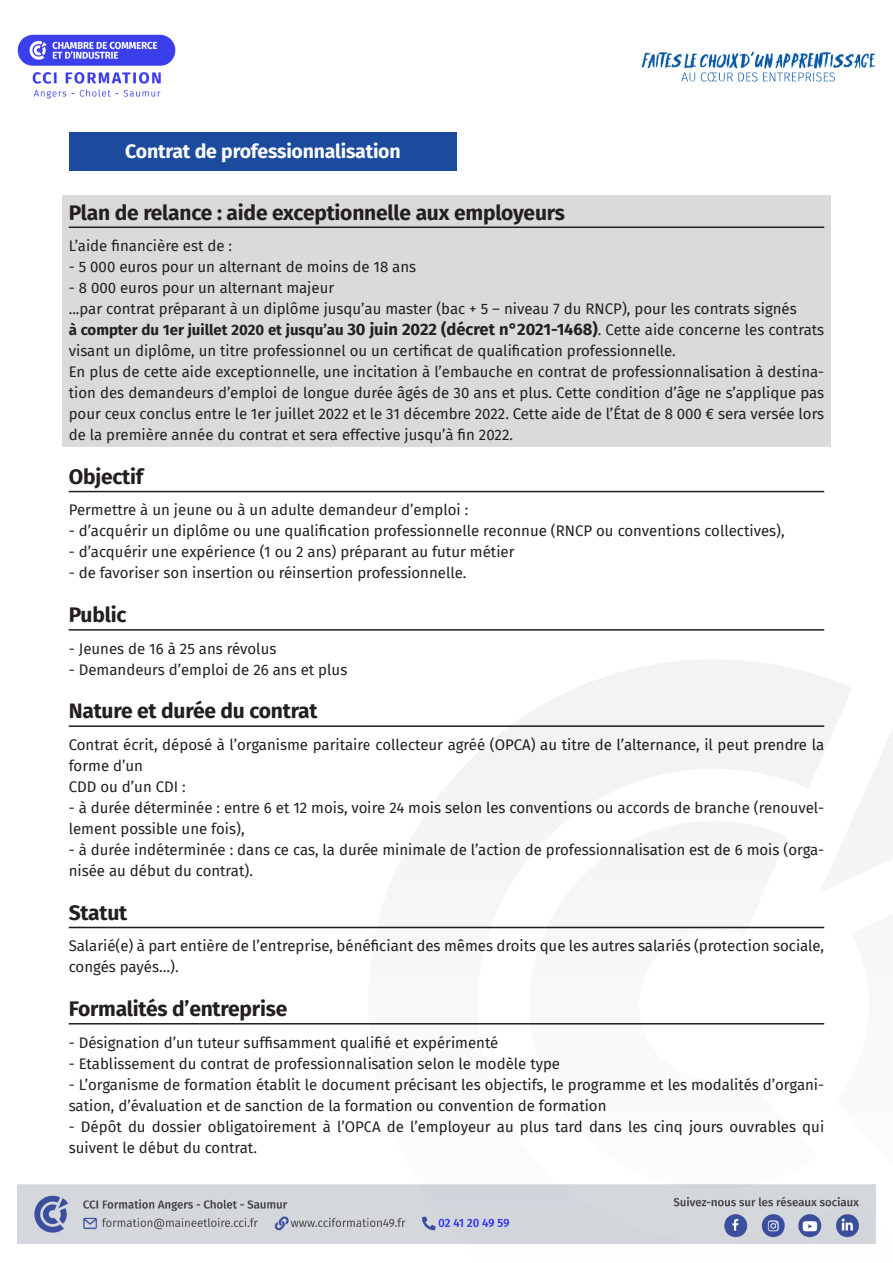
<style>
.page{position:relative;width:893px;height:1263px;background:#fff}
.page>*{position:absolute;margin:0;border:0;box-sizing:border-box;transform-origin:0 0}
.t1{font:700 21px "Fira Sans";letter-spacing:-.01em;color:#231f20}
.t2{font:700 19.5px "Fira Sans";letter-spacing:-.01em;color:#fff}
.t3{font:15px/21px "Fira Sans";color:#231f20}
.s1{font-weight:700}
.s2{font-weight:700;font-size:16.5px}
</style>
<div class="page">
<div style="left:69px;top:133px;width:388px;height:38px;background:#1c4b9e"></div>
<div style="left:62px;top:196px;width:768px;height:251px;background:#dadada"></div>
<hr style="left:69px;top:226px;width:755px;height:2px;background:#231f20">
<hr style="left:69px;top:491px;width:755px;height:1px;background:#231f20">
<hr style="left:69px;top:629px;width:755px;height:2px;background:#231f20">
<hr style="left:69px;top:725px;width:755px;height:2px;background:#231f20">
<hr style="left:69px;top:927px;width:755px;height:1px;background:#231f20">
<hr style="left:69px;top:1023px;width:755px;height:1px;background:#231f20">
<img style="left:18px;top:34px;width:857px;height:65px">
<img style="left:18px;top:1184px;width:350px;height:60px">
<svg style="left:368px;top:659px;width:508px;height:585px;fill:#f6f7f7"></svg>
<svg style="left:530px;top:821px;width:287px;height:368px"></svg>
<svg style="left:820px;top:703px;width:73px;height:480px"></svg>
<p class="t2" style="left:125px;top:134px;width:277px">Contrat de professionnalisation</p>
<p class="t1" style="left:69px;top:194px;width:498px">Plan de relance : aide exceptionnelle aux employeurs</p>
<p class="t3" style="left:69px;top:235px;width:165px">L’aide financière est de :</p>
<p class="t3" style="left:69px;top:256px;width:349px">- 5 000 euros pour un alternant de moins de 18 ans</p>
<p class="t3" style="left:69px;top:277px;width:267px">- 8 000 euros pour un alternant majeur</p>
<p class="t3" style="left:69px;top:298px;width:729px">...par contrat préparant à un diplôme jusqu’au master (bac + 5 – niveau 7 du RNCP), pour les contrats signés</p>
<p class="t3" style="left:69px;top:319px;width:757px"><span class="s1">à compter du 1er juillet 2020 et jusqu’au</span> <span class="s2">30 juin 2022 (décret n°2021-1468)</span>. Cette aide concerne les contrats visant un diplôme, un titre professionnel ou un certificat de qualification professionnelle.</p>
<p class="t3" style="left:69px;top:361px;width:757px;text-align:justify">En plus de cette aide exceptionnelle, une incitation à l’embauche en contrat de professionnalisation à destina&shy;tion des demandeurs d’emploi de longue durée âgés de 30 ans et plus. Cette condition d’âge ne s’applique pas pour ceux conclus entre le 1er juillet 2022 et le 31 décembre 2022. Cette aide de l’État de 8 000 € sera versée lors de la première année du contrat et sera effective jusqu’à fin 2022.</p>
<p class="t1" style="left:69px;top:459px;width:76px">Objectif</p>
<p class="t3" style="left:69px;top:499px;width:401px">Permettre à un jeune ou à un adulte demandeur d’emploi :</p>
<p class="t3" style="left:69px;top:520px;width:717px">- d’acquérir un diplôme ou une qualification professionnelle reconnue (RNCP ou conventions collectives),</p>
<p class="t3" style="left:69px;top:541px;width:447px">- d’acquérir une expérience (1 ou 2 ans) préparant au futur métier</p>
<p class="t3" style="left:69px;top:562px;width:399px">- de favoriser son insertion ou réinsertion professionnelle.</p>
<p class="t1" style="left:69px;top:597px;width:59px">Public</p>
<p class="t3" style="left:69px;top:638px;width:209px">- Jeunes de 16 à 25 ans révolus</p>
<p class="t3" style="left:69px;top:659px;width:280px">- Demandeurs d’emploi de 26 ans et plus</p>
<p class="t1" style="left:69px;top:693px;width:250px">Nature et durée du contrat</p>
<p class="t3" style="left:69px;top:734px;width:757px">Contrat écrit, déposé à l’organisme paritaire collecteur agréé (OPCA) au titre de l’alternance, il peut prendre la forme d’un</p>
<p class="t3" style="left:69px;top:776px;width:119px">CDD ou d’un CDI :</p>
<p class="t3" style="left:69px;top:797px;width:757px">- à durée déterminée : entre 6 et 12 mois, voire 24 mois selon les conventions ou accords de branche (renouvel&shy;lement possible une fois),</p>
<p class="t3" style="left:69px;top:839px;width:757px">- à durée indéterminée : dans ce cas, la durée minimale de l’action de professionnalisation est de 6 mois (orga&shy;nisée au début du contrat).</p>
<p class="t1" style="left:69px;top:895px;width:60px">Statut</p>
<p class="t3" style="left:69px;top:935px;width:757px">Salarié(e) à part entière de l’entreprise, bénéficiant des mêmes droits que les autres salariés (protection sociale, congés payés…).</p>
<p class="t1" style="left:69px;top:991px;width:220px">Formalités d’entreprise</p>
<p class="t3" style="left:69px;top:1031px;width:431px">- Désignation d’un tuteur suffisamment qualifié et expérimenté</p>
<p class="t3" style="left:69px;top:1052px;width:493px">- Etablissement du contrat de professionnalisation selon le modèle type</p>
<p class="t3" style="left:69px;top:1073px;width:757px">- L’organisme de formation établit le document précisant les objectifs, le programme et les modalités d’organi&shy;sation, d’évaluation et de sanction de la formation ou convention de formation</p>
<p class="t3" style="left:69px;top:1115px;width:757px">- Dépôt du dossier obligatoirement à l’OPCA de l’employeur au plus tard dans les cinq jours ouvrables qui suivent le début du contrat.</p>
</div>
